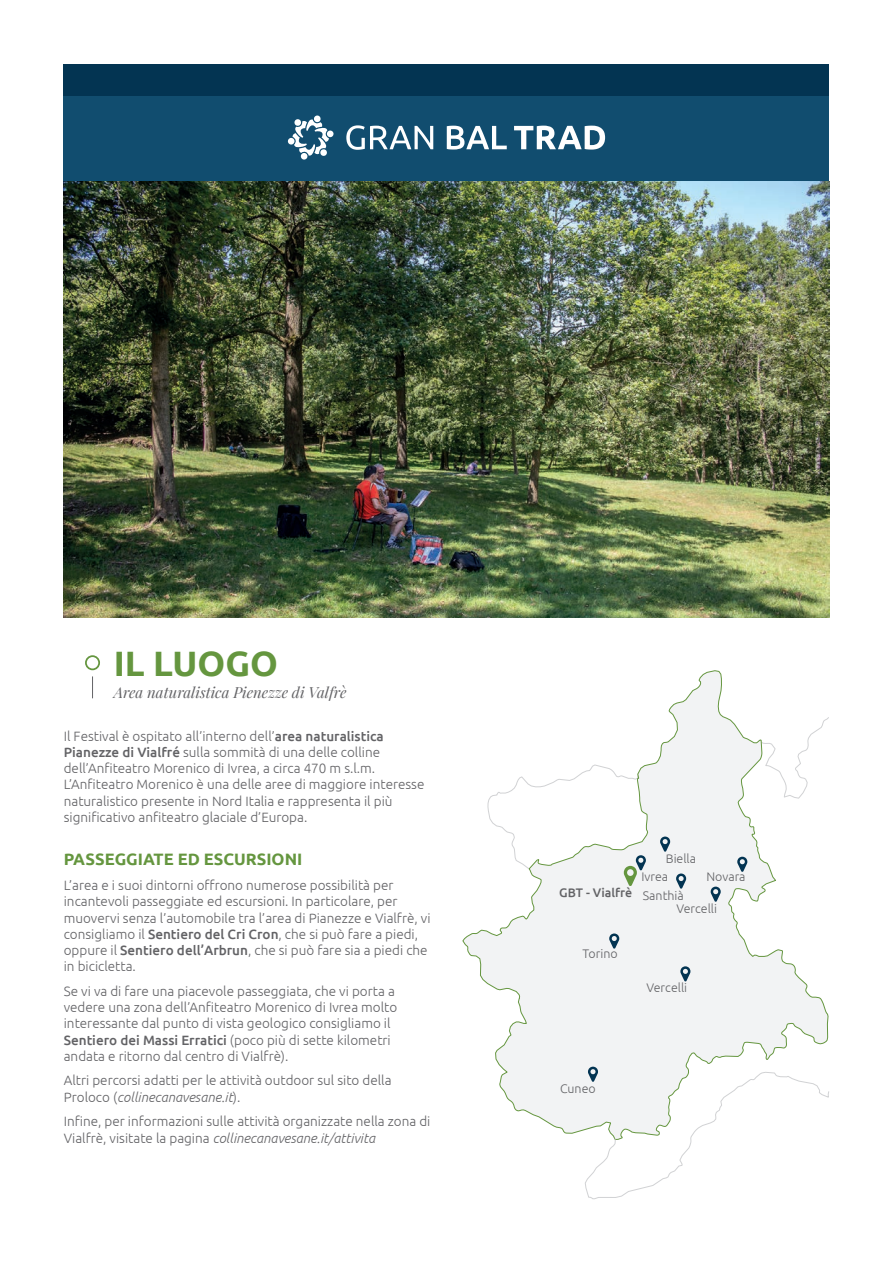
<style>
.page{position:relative;width:893px;height:1263px;background:#fff}
.page>*{position:absolute;margin:0;border:0;box-sizing:border-box;transform-origin:0 0}
.t1{font:700 35.25px "Ubuntu";color:#65963f}
.t2{font:700 16.5px "Ubuntu";color:#65963f}
.t3{font:italic 15px "Playfair Display";color:#636366}
.t4{font:300 13.5px/16.2px "Ubuntu";color:#636366}
.t5{font:300 12.45px/18.5px "Ubuntu";color:#636366}
.t6{font:500 12.45px "Ubuntu";color:#636366}
.s1{font-weight:500}
.s2{font-style:italic}
</style>
<div class="page">
<img style="left:64px;top:181px;width:765px;height:436px">
<div style="left:64px;top:95px;width:765px;height:86px;background:#114d6f"></div>
<div style="left:64px;top:64px;width:765px;height:31px;background:#033452"></div>
<svg style="left:462px;top:670px;width:367px;height:464px"></svg>
<svg style="left:487px;top:764px;width:159px;height:122px"></svg>
<svg style="left:676px;top:873px;width:10px;height:16px"></svg>
<svg style="left:660px;top:836px;width:10px;height:16px"></svg>
<svg style="left:609px;top:933px;width:10px;height:15px"></svg>
<svg style="left:680px;top:966px;width:10px;height:15px"></svg>
<svg style="left:711px;top:887px;width:10px;height:15px"></svg>
<svg style="left:737px;top:857px;width:10px;height:15px"></svg>
<svg style="left:584px;top:1067px;width:245px;height:132px"></svg>
<div style="left:85px;top:655px;width:15px;height:15px;border:2px solid #65963f;border-radius:50%"></div>
<svg style="left:92px;top:676px;width:1px;height:22px"></svg>
<div style="left:327px;top:130px;width:7px;height:7px;background:#fff;border-radius:3px"></div>
<div style="left:288px;top:138px;width:7px;height:7px;background:#fff;border-radius:3px"></div>
<svg style="left:292px;top:115px;width:37px;height:45px"></svg>
<svg style="left:346px;top:125px;width:259px;height:25px"></svg>
<h1 class="t1" style="left:114px;top:642px;width:166px">IL LUOGO</h1>
<p class="t3" style="left:114px;top:683px;width:234px">Area naturalistica Pienezze di Valfrè</p>
<p class="t4" style="left:64px;top:727px;width:362px">Il Festival è ospitato all’interno dell’<span class="s1">area naturalistica Pianezze di Vialfré</span> sulla sommità di una delle colline dell’Anfiteatro Morenico di Ivrea, a circa 470 m s.l.m.<br>L’Anfiteatro Morenico è una delle aree di maggiore interesse naturalistico presente in Nord Italia e rappresenta il più significativo anfiteatro glaciale d’Europa.</p>
<p class="t2" style="left:64px;top:849px;width:240px">PASSEGGIATE ED ESCURSIONI</p>
<p class="t4" style="left:64px;top:877px;width:368px">L’area e i suoi dintorni offrono numerose possibilità per incantevoli passeggiate ed escursioni. In particolare, per muovervi senza l’automobile tra l’area di Pianezze e Vialfrè, vi consigliamo il <span class="s1">Sentiero del Cri Cron</span>, che si può fare a piedi, oppure il <span class="s1">Sentiero dell’Arbrun</span>, che si può fare sia a piedi che in bicicletta.</p>
<p class="t4" style="left:64px;top:983px;width:335px">Se vi va di fare una piacevole passeggiata, che vi porta a vedere una zona dell’Anfiteatro Morenico di Ivrea molto interessante dal punto di vista geologico consigliamo il <span class="s1">Sentiero dei Massi Erratici</span> (poco più di sette kilometri andata e ritorno dal centro di Vialfrè).</p>
<p class="t4" style="left:64px;top:1072px;width:329px">Altri percorsi adatti per le attività outdoor sul sito della<br>Proloco (<span class="s2">collinecanavesane.it</span>).</p>
<p class="t4" style="left:64px;top:1113px;width:368px">Infine, per informazioni sulle attività organizzate nella zona di<br>Vialfrè, visitate la pagina <span class="s2">collinecanavesane.it/attivita</span></p>
<p class="t6" style="left:559px;top:885px;width:74px">GBT - Vialfrè</p>
<p class="t5" style="left:641px;top:849px;width:56px;text-indent:24px">Biella<br>Ivrea<br>Santhià</p>
<p class="t5" style="left:676px;top:899px;width:42px">Vercelli</p>
<p class="t5" style="left:706px;top:867px;width:41px">Novara</p>
<p class="t5" style="left:582px;top:944px;width:37px">Torino</p>
<p class="t5" style="left:646px;top:978px;width:42px">Vercelli</p>
<p class="t5" style="left:560px;top:1079px;width:37px">Cuneo</p>
</div>
